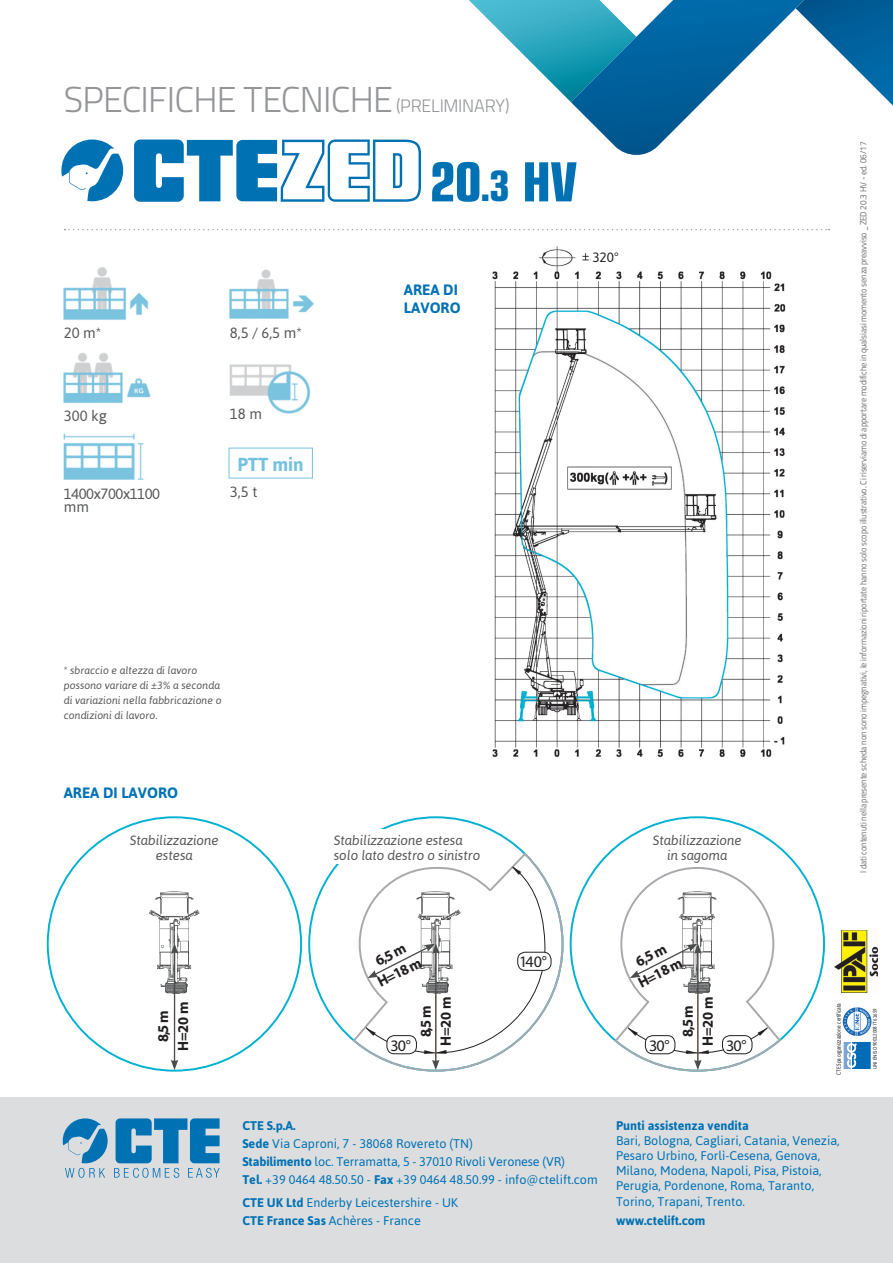
<style>
.page{position:relative;width:893px;height:1263px;background:#fff}
.page>*{position:absolute;margin:0;border:0;box-sizing:border-box;transform-origin:0 0}
.t1{font:700 condensed 54px "Eurostile LT Std";color:#0072b4}
.t2{font:300 36px "Titillium";letter-spacing:-.02em;color:#939598}
.t3{font:700 18.75px "Asap";letter-spacing:-.01em;color:#75c2df}
.t4{font:16.05px "Myriad Pro";letter-spacing:-.06em;color:#231f20}
.t5{font:700 15px/20px "Myriad Pro";color:#231f20;text-align:center}
.t6{font:700 15px/18px "Asap";color:#0072b4}
.t7{font:14.85px/13.2px "Asap";letter-spacing:-.03em;color:#57585a}
.t8{font:italic 13.5px/15px "Asap";letter-spacing:-.01em;color:#57585a;text-align:center}
.t9{font:13.5px "Asap";color:#231f20}
.t10{font:12.6px/18px "Asap";color:#0072b4}
.t11{font:700 12.6px "Asap";color:#0072b4}
.t12{font:italic 10.5px/15px "Asap";color:#57585a}
.t13{font:9px "Titillium";letter-spacing:-.01em;color:#6c6d70;scale:.92 1}
.t14{font:6px "Asap";letter-spacing:-.02em;color:#231f20;scale:.8 1}
.t15{font:5.25px "Asap";letter-spacing:-.02em;color:#231f20;scale:.87 1}
.s1{font-size:18px}
.s2{font-size:42px}
.s3{font-weight:700}
</style>
<div class="page">
<svg style="left:65px;top:229px;width:764px;height:1px"></svg>
<svg style="left:469px;top:0;width:424px;height:155px"></svg>
<svg style="left:61px;top:139px;width:62px;height:62px"></svg>
<svg style="left:134px;top:139px;width:287px;height:63px"></svg>
<svg style="left:416px;top:881px;width:148px;height:191px"></svg>
<div style="left:518px;top:952px;width:33px;height:18px;background:#fff;border-radius:7px"></div>
<div style="left:517px;top:952px;width:34px;height:19px;border:1px solid #231f20;border-radius:7px"></div>
<img style="left:149px;top:891px;width:51px;height:104px">
<hr style="left:174px;top:951px;width:1px;height:111px;background:#4b4c4d">
<svg style="left:171px;top:1060px;width:7px;height:10px"></svg>
<svg style="left:171px;top:943px;width:7px;height:11px"></svg>
<img style="left:492px;top:246px;width:294px;height:512px">
<img style="left:834px;top:930px;width:43px;height:62px">
<img style="left:229px;top:364px;width:82px;height:50px">
<img style="left:63px;top:267px;width:85px;height:53px">
<img style="left:63px;top:433px;width:81px;height:47px">
<img style="left:63px;top:352px;width:88px;height:52px">
<img style="left:229px;top:269px;width:85px;height:50px">
<div style="left:229px;top:448px;width:84px;height:30px;border:1px solid #75c2df"></div>
<div style="left:0;top:1097px;width:893px;height:166px;background:#dcdddf"></div>
<svg style="left:114px;top:1118px;width:106px;height:60px"></svg>
<svg style="left:63px;top:1118px;width:45px;height:60px"></svg>
<svg style="left:844px;top:1042px;width:27px;height:27px"></svg>
<svg style="left:843px;top:1007px;width:28px;height:29px"></svg>
<svg style="left:612px;top:867px;width:171px;height:205px"></svg>
<svg style="left:351px;top:851px;width:196px;height:219px"></svg>
<h2 class="t2" style="left:64px;top:73px;width:447px">SPECIFICHE TECNICHE <span class="s1">(PRELIMINARY)</span></h2>
<p class="t7" style="left:64px;top:326px;width:39px">20 m*</p>
<p class="t7" style="left:230px;top:326px;width:73px">8,5 / 6,5 m*</p>
<p class="t7" style="left:64px;top:409px;width:45px">300 kg</p>
<p class="t7" style="left:230px;top:407px;width:34px">18 m</p>
<h3 class="t3" style="left:237px;top:454px;width:68px">PTT min</h3>
<p class="t7" style="left:64px;top:487px;width:98px">1400x700x1100 mm</p>
<p class="t7" style="left:230px;top:485px;width:29px">3,5 t</p>
<p class="t12" style="left:64px;top:662px;width:159px">* sbraccio e altezza di lavoro possono variare di ±3% a seconda di variazioni nella fabbricazione o condizioni di lavoro.</p>
<p class="t6" style="left:64px;top:783px;width:116px">AREA DI LAVORO</p>
<h1 class="t1" style="left:429px;top:149px;width:149px">20<span class="s2">.3</span> HV</h1>
<p class="t6" style="left:404px;top:280px;width:58px">AREA DI<br>LAVORO</p>
<p class="t9" style="left:592px;top:249px;width:28px">320°</p>
<p class="t8" style="left:130px;top:833px;width:90px">Stabilizzazione estesa</p>
<p class="t8" style="left:334px;top:833px;width:148px;text-align:left">Stabilizzazione estesa solo lato destro o sinistro</p>
<p class="t8" style="left:653px;top:833px;width:90px">Stabilizzazione in sagoma</p>
<p class="t13" style="left:857px;top:873px;width:796px;rotate:-90deg">I dati contenuti nella presente scheda non sono impegnativi, le informazioni riportate hanno solo scopo illustrativo. Ci riserviamo di apportare modifiche in qualsiasi momento senza preavviso _ZED 20.3 HV - ed. 06/17</p>
<p class="t5" style="left:153px;top:1051px;width:51px;rotate:-90deg">8,5 m<br>H=20 m</p>
<p class="t5" style="left:365px;top:956px;width:49px;rotate:-27deg">6,5 m<br>H=18 m</p>
<p class="t4" style="left:391px;top:1036px;width:22px">30°</p>
<p class="t5" style="left:416px;top:1046px;width:51px;rotate:-90deg">8,5 m<br>H=20 m</p>
<p class="t4" style="left:519px;top:953px;width:29px">140°</p>
<p class="t10" style="left:242px;top:1116px;width:357px"><span class="s3">CTE S.p.A.<br>Sede</span> Via Caproni, 7 - 38068 Rovereto (TN)<br><span class="s3">Stabilimento</span> loc. Terramatta, 5 - 37010 Rivoli Veronese (VR)<br><span class="s3">Tel.</span> +39 0464 48.50.50 - <span class="s3">Fax</span> +39 0464 48.50.99 - info@ctelift.com</p>
<p class="t10" style="left:242px;top:1194px;width:217px"><span class="s3">CTE UK Ltd</span> Enderby Leicestershire - UK<br><span class="s3">CTE France Sas</span> Achères - France</p>
<p class="t5" style="left:626px;top:957px;width:49px;rotate:-27deg">6,5 m<br>H=18 m</p>
<p class="t5" style="left:678px;top:1046px;width:51px;rotate:-90deg">8,5 m<br>H=20 m</p>
<p class="t4" style="left:649px;top:1036px;width:22px">30°</p>
<p class="t4" style="left:726px;top:1036px;width:22px">30°</p>
<p class="t14" style="left:835px;top:1074px;width:91px;rotate:-90deg">CTE Spa organizzazione certificata</p>
<p class="t11" style="left:616px;top:1118px;width:135px">Punti assistenza vendita</p>
<p class="t10" style="left:616px;top:1133px;width:225px;line-height:15px">Bari, Bologna, Cagliari, Catania, Venezia, Pesaro Urbino, Forlì-Cesena, Genova, Milano, Modena, Napoli, Pisa, Pistoia, Perugia, Pordenone, Roma, Taranto, Torino, Trapani, Trento.</p>
<p class="t11" style="left:616px;top:1213px;width:91px">www.ctelift.com</p>
<p class="t15" style="left:872px;top:1069px;width:71px;rotate:-90deg">UNI EN ISO 9001:2008 IT 61659</p>
</div>
